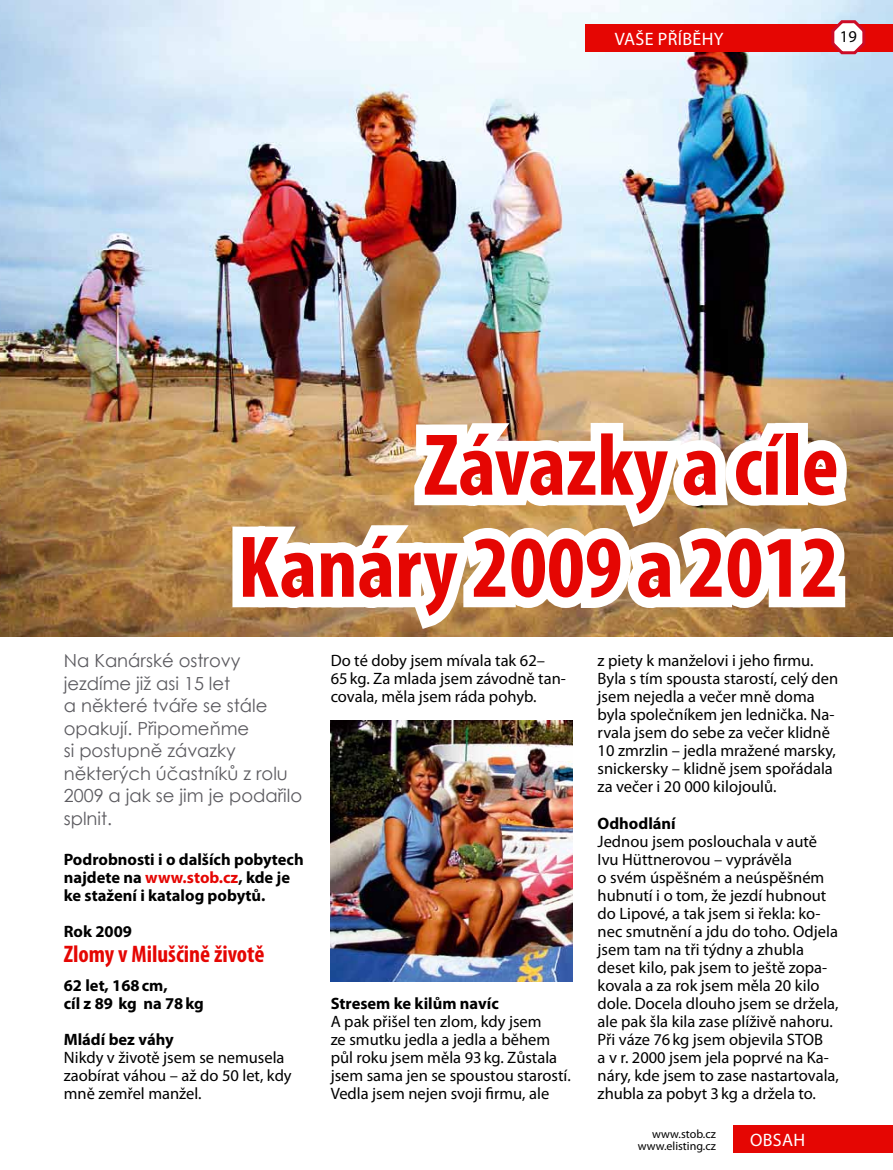
<style>
.page{position:relative;width:893px;height:1170px;background:#fff}
.page>*{position:absolute;margin:0;border:0;box-sizing:border-box;transform-origin:0 0}
.t1{font:700 condensed 88.5px/102px "Myriad Pro";color:#e50603;text-align:right}
.t2{font:700 condensed 24px "Myriad Pro";color:#e50603}
.t3{font:18px/22.5px "Century Gothic";color:#5c5b60}
.t4{font:18px "Myriad Pro";letter-spacing:.02em;color:#fff}
.t5{font:16.5px/18px "Myriad Pro";color:#000}
.t6{font:700 16.5px/18px "Myriad Pro";color:#000}
.t7{font:12px/12px "Myriad Pro";color:#000;text-align:right}
.s1{color:#e50603}
</style>
<div class="page">
<img style="left:0;top:0;width:893px;height:636px">
<svg style="left:222px;top:405px;width:636px;height:232px"></svg>
<img style="left:331px;top:720px;width:241px;height:261px">
<div style="left:585px;top:24px;width:308px;height:28px;background:#e50603"></div>
<div style="left:733px;top:1125px;width:160px;height:27px;background:#e50603"></div>
<svg style="left:830px;top:17px;width:37px;height:39px"></svg>
<p class="t4" style="left:615px;top:28px;width:110px">Vaše příběhy</p>
<p class="t5" style="left:840px;top:28px;width:18px">19</p>
<h1 class="t1" style="left:238px;top:412px;width:602px">Závazky a cíle<br>Kanáry 2009 a 2012</h1>
<p class="t3" style="left:64px;top:649px;width:240px">N a Kanárské ostrovy jezdíme již asi 15 let<br>a některé tváře se stále opakují. Připomeňme<br>si postupně závazky některých účastníků z rolu<br>2009 a jak se jim je podařilo splnit.</p>
<p class="t6" style="left:64px;top:849px;width:241px">Podrobnosti i o dalších pobytech najdete na <span class="s1">www.stob.cz</span>, kde je ke stažení i katalog pobytů.</p>
<p class="t6" style="left:64px;top:921px;width:70px">Rok 2009</p>
<h2 class="t2" style="left:64px;top:939px;width:202px">Zlomy v Miluščině životě</h2>
<p class="t6" style="left:64px;top:975px;width:142px">62 let, 168cm,<br>cíl z 89 kg na 78kg</p>
<p class="t6" style="left:64px;top:1029px;width:111px">Mládí bez váhy</p>
<p class="t5" style="left:64px;top:1047px;width:229px">Nikdy v životě jsem se nemusela zaobírat váhou – až do 50 let, kdy mně zemřel manžel.</p>
<p class="t5" style="left:331px;top:651px;width:237px">Do té doby jsem mívala tak 62–<br>65kg. Za mlada jsem závodně tan&shy;covala, měla jsem ráda pohyb.</p>
<p class="t6" style="left:331px;top:993px;width:170px">Stresem ke kilům navíc</p>
<p class="t5" style="left:331px;top:1011px;width:242px">A pak přišel ten zlom, kdy jsem<br>ze smutku jedla a jedla a během půl roku jsem měla 93kg. Zůstala jsem sama jen se spoustou starostí.<br>Vedla jsem nejen svoji firmu, ale</p>
<p class="t5" style="left:598px;top:651px;width:242px">z piety k manželovi i jeho firmu.<br>Byla s tím spousta starostí, celý den jsem nejedla a večer mně doma byla společníkem jen lednička. Na&shy;rvala jsem do sebe za večer klidně<br>10 zmrzlin – jedla mražené marsky, snickersky – klidně jsem spořádala za večer i 20 000 kilojoulů.</p>
<p class="t6" style="left:598px;top:813px;width:80px">Odhodlání</p>
<p class="t5" style="left:598px;top:831px;width:243px">Jednou jsem poslouchala v autě<br>Ivu Hüttnerovou – vyprávěla<br>o svém úspěšném a neúspěšném hubnutí i o tom, že jezdí hubnout do Lipové, a tak jsem si řekla: ko&shy;nec smutnění a jdu do toho. Odjela jsem tam na tři týdny a zhubla deset kilo, pak jsem to ještě zopa&shy;kovala a za rok jsem měla 20 kilo dole. Docela dlouho jsem se držela, ale pak šla kila zase plíživě nahoru.<br>Při váze 76kg jsem objevila STOB<br>a v r. 2000 jsem jela poprvé na Ka&shy;náry, kde jsem to zase nastartovala, zhubla za pobyt 3kg a držela to.</p>
<p class="t7" style="left:638px;top:1127px;width:80px">www.stob.cz www.elisting.cz</p>
<p class="t4" style="left:750px;top:1128px;width:57px">Obsah</p>
</div>
